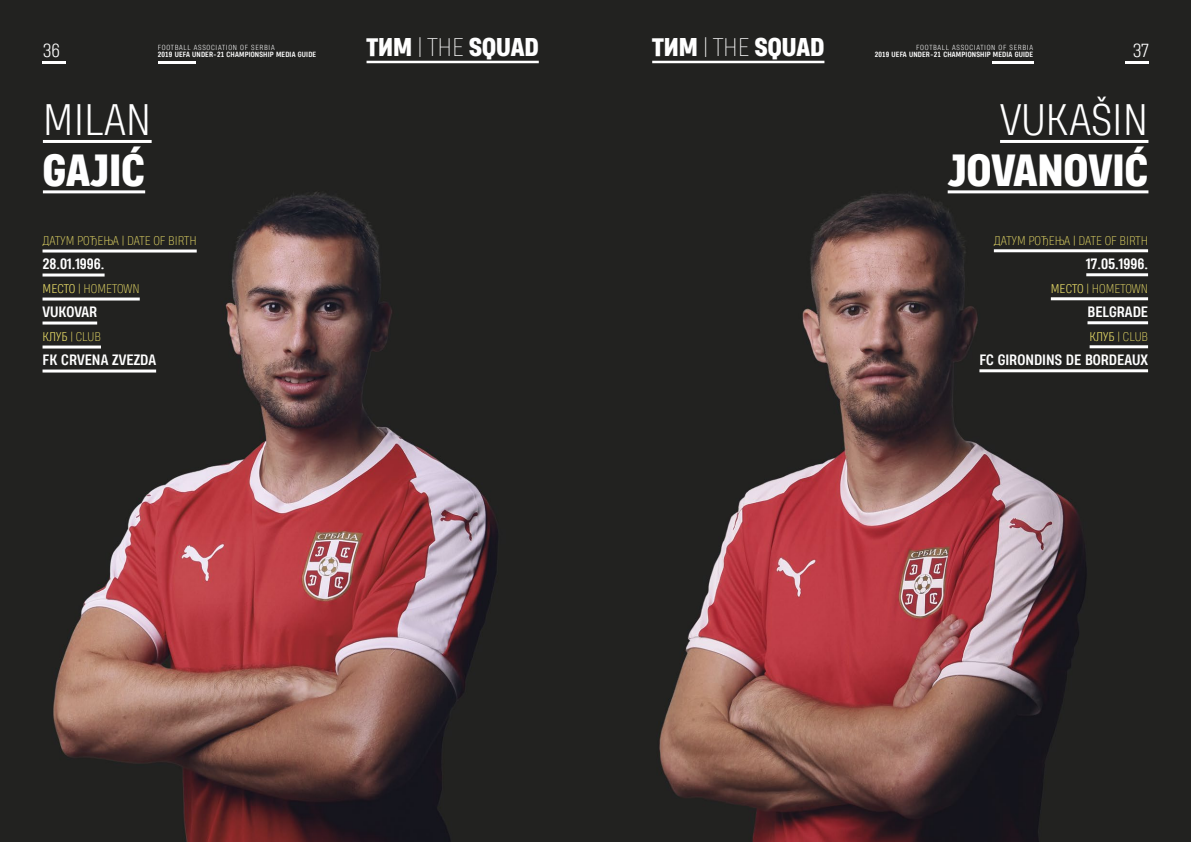
<style>
.page{position:relative;width:1191px;height:842px;background:#fff}
.page>*{position:absolute;margin:0;border:0;box-sizing:border-box;transform-origin:0 0}
.t1{font:500 42px "Heading Pro";color:#fff}
.t2{font:500 42px "Heading Pro";color:#fff}
.t3{font:500 24px "Heading Pro";color:#fff}
.t4{font:500 18px "Heading Pro";color:#fff}
.t5{font:500 14px "Heading Pro";color:#fff}
.t6{font:500 12px "Heading Pro";color:#ecdf68}
.t7{font:500 7px "Heading Pro";letter-spacing:.025em;color:#fff}
.t8{font:500 7px "Heading Pro";letter-spacing:.1em;color:#fff}
.s1{font-style:inherit}
</style>
<div class="page">
<img style="left:595px;top:0;width:596px;height:842px">
<svg style="left:0;top:0;width:595px;height:842px;background:#463432"></svg>
<hr style="left:43px;top:140px;width:109px;height:3px;background:#fff">
<hr style="left:43px;top:190px;width:102px;height:3px;background:#fff">
<hr style="left:1000px;top:140px;width:148px;height:3px;background:#fff">
<hr style="left:947px;top:190px;width:201px;height:3px;background:#fff">
<hr style="left:994px;top:249px;width:154px;height:3px;background:#fff">
<hr style="left:1086px;top:273px;width:62px;height:3px;background:#fff">
<hr style="left:1050px;top:297px;width:98px;height:3px;background:#fff">
<hr style="left:1087px;top:321px;width:61px;height:3px;background:#fff">
<hr style="left:1089px;top:345px;width:59px;height:3px;background:#fff">
<hr style="left:979px;top:369px;width:169px;height:3px;background:#fff">
<hr style="left:43px;top:249px;width:154px;height:3px;background:#fff">
<hr style="left:43px;top:273px;width:62px;height:3px;background:#fff">
<hr style="left:43px;top:297px;width:97px;height:3px;background:#fff">
<hr style="left:43px;top:321px;width:54px;height:3px;background:#fff">
<hr style="left:43px;top:345px;width:58px;height:3px;background:#fff">
<hr style="left:43px;top:369px;width:113px;height:3px;background:#fff">
<hr style="left:992px;top:61px;width:41px;height:2px;background:#fff">
<hr style="left:1125px;top:61px;width:24px;height:2px;background:#fff">
<hr style="left:652px;top:61px;width:172px;height:2px;background:#fff">
<hr style="left:158px;top:61px;width:38px;height:2px;background:#fff">
<hr style="left:43px;top:61px;width:23px;height:2px;background:#fff">
<hr style="left:366px;top:61px;width:173px;height:2px;background:#fff">
<h3 class="t4" style="left:43px;top:40px;width:19px">36</h3>
<p class="t7" style="left:158px;top:50px;width:160px">2019 UEFA UNDER-21 CHAMPIONSHIP MEDIA GUIDE</p>
<p class="t8" style="left:158px;top:43px;width:118px">FOOTBALL ASSOCIATION OF SERBIA</p>
<h1 class="t2" style="left:43px;top:96px;width:110px">MILAN</h1>
<h1 class="t1" style="left:43px;top:143px;width:104px">GAJIĆ</h1>
<p class="t6" style="left:43px;top:234px;width:156px">ДАТУМ РОЂЕЊА | DATE OF BIRTH</p>
<p class="t5" style="left:43px;top:255px;width:64px">28.01.1996.</p>
<p class="t6" style="left:43px;top:282px;width:99px"><span class="s1">МЕСТО</span> | HOMETOWN</p>
<p class="t5" style="left:43px;top:303px;width:56px">VUKOVAR</p>
<p class="t6" style="left:43px;top:330px;width:60px"><span class="s1">КЛУБ</span> | CLUB</p>
<p class="t5" style="left:43px;top:351px;width:115px">FK CRVENA ZVEZDA</p>
<h2 class="t3" style="left:366px;top:32px;width:174px">ТИМ <span class="s1">| THE</span> SQUAD</h2>
<h2 class="t3" style="left:652px;top:32px;width:174px">ТИМ <span class="s1">| THE</span> SQUAD</h2>
<p class="t7" style="left:874px;top:50px;width:160px">2019 UEFA UNDER-21 CHAMPIONSHIP MEDIA GUIDE</p>
<h3 class="t4" style="left:1132px;top:40px;width:17px">37</h3>
<p class="t8" style="left:916px;top:43px;width:118px">FOOTBALL ASSOCIATION OF SERBIA</p>
<h1 class="t2" style="left:1000px;top:96px;width:150px">VUKAŠIN</h1>
<h1 class="t1" style="left:947px;top:143px;width:202px">JOVANOVIĆ</h1>
<p class="t6" style="left:994px;top:233px;width:156px">ДАТУМ РОЂЕЊА | DATE OF BIRTH</p>
<p class="t5" style="left:1086px;top:255px;width:63px">17.05.1996.</p>
<p class="t6" style="left:1050px;top:281px;width:99px"><span class="s1">МЕСТО</span> | HOMETOWN</p>
<p class="t5" style="left:1087px;top:303px;width:62px">BELGRADE</p>
<p class="t6" style="left:1089px;top:329px;width:60px"><span class="s1">КЛУБ</span> | CLUB</p>
<p class="t5" style="left:979px;top:351px;width:170px">FC GIRONDINS DE BORDEAUX</p>
</div>
